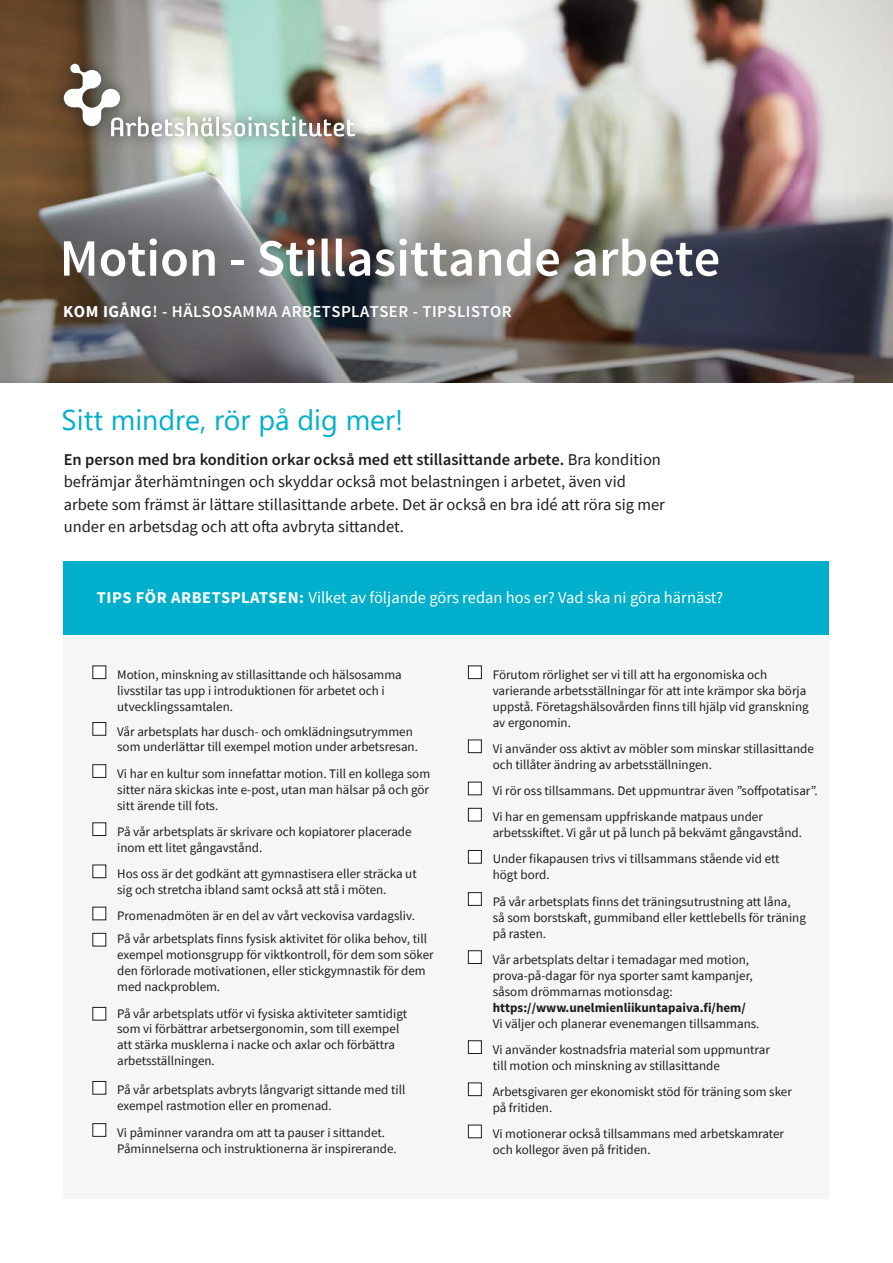
<style>
.page{position:relative;width:893px;height:1263px;background:#fff}
.page>*{position:absolute;margin:0;border:0;box-sizing:border-box;transform-origin:0 0}
.t1{font:600 52.5px "Source Sans Pro";color:#fff}
.t2{font:28.5px "Segoe UI";color:#00afcb}
.t3{font:600 16.65px "Source Sans Pro";letter-spacing:.03em;color:#fff}
.t4{font:16.5px/22.5px "Source Sans Pro";color:#1d1d1b}
.t5{font:16.5px "Source Sans Pro";color:#fff}
.t6{font:13.05px/15.9px "Source Sans Pro";color:#1d1d1b}
.t7{font:700 13.05px "Source Sans Pro";color:#1d1d1b}
.s1{font-weight:700}
.s2{font-weight:600}
</style>
<div class="page">
<img style="left:0;top:0;width:893px;height:159px">
<img style="left:0;top:159px;width:893px;height:224px">
<div style="left:64px;top:561px;width:765px;height:74px;background:#00afcb"></div>
<div style="left:64px;top:635px;width:765px;height:564px;background:#f6f6f6"></div>
<div style="left:93px;top:666px;width:13px;height:13px;background:#fff;border:1px solid #1d1d1b"></div>
<div style="left:93px;top:722px;width:13px;height:13px;background:#fff;border:1px solid #1d1d1b"></div>
<div style="left:93px;top:764px;width:13px;height:14px;background:#fff;border:1px solid #1d1d1b"></div>
<div style="left:93px;top:822px;width:13px;height:14px;background:#fff;border:1px solid #1d1d1b"></div>
<div style="left:93px;top:865px;width:13px;height:13px;background:#fff;border:1px solid #1d1d1b"></div>
<div style="left:93px;top:907px;width:13px;height:13px;background:#fff"></div>
<div style="left:93px;top:933px;width:13px;height:13px;background:#fff;border:1px solid #1d1d1b"></div>
<div style="left:93px;top:1007px;width:13px;height:13px;background:#fff;border:1px solid #1d1d1b"></div>
<div style="left:93px;top:1081px;width:13px;height:13px;background:#fff;border:1px solid #1d1d1b"></div>
<div style="left:93px;top:1123px;width:13px;height:13px;background:#fff;border:1px solid #1d1d1b"></div>
<div style="left:468px;top:666px;width:14px;height:13px;background:#fff;border:1px solid #1d1d1b"></div>
<div style="left:468px;top:740px;width:14px;height:13px;background:#fff;border:1px solid #1d1d1b"></div>
<div style="left:468px;top:782px;width:14px;height:13px;background:#fff;border:1px solid #1d1d1b"></div>
<div style="left:468px;top:808px;width:14px;height:13px;background:#fff;border:1px solid #1d1d1b"></div>
<div style="left:468px;top:850px;width:14px;height:13px;background:#fff;border:1px solid #1d1d1b"></div>
<div style="left:468px;top:892px;width:14px;height:14px;background:#fff;border:1px solid #1d1d1b"></div>
<div style="left:468px;top:950px;width:14px;height:14px;background:#fff;border:1px solid #1d1d1b"></div>
<div style="left:468px;top:1040px;width:14px;height:14px;background:#fff;border:1px solid #1d1d1b"></div>
<div style="left:468px;top:1082px;width:14px;height:14px;background:#fff;border:1px solid #1d1d1b"></div>
<div style="left:468px;top:1125px;width:14px;height:13px;background:#fff;border:1px solid #1d1d1b"></div>
<div style="left:49px;top:49px;width:320px;height:103px;background:#1d1d1b;opacity:.75"></div>
<img style="left:64px;top:64px;width:291px;height:73px">
<h1 class="t1" style="left:60px;top:225px;width:662px">Motion - Stillasittande arbete</h1>
<p class="t3" style="left:63px;top:301px;width:450px"><span class="s1">KOM IGÅNG</span>! - HÄLSOSAMMA ARBETSPLATSER - TIPSLISTOR</p>
<h2 class="t2" style="left:62px;top:393px;width:343px">Sitt mindre, rör på dig mer!</h2>
<p class="t4" style="left:64px;top:448px;width:603px"><span class="s2">En person med bra kondition orkar också med ett stillasittande arbete.</span> Bra kondition befrämjar återhämtningen och skyddar också mot belastningen i arbetet, även vid arbete som främst är lättare stillasittande arbete. Det är också en bra idé att röra sig mer under en arbetsdag och att ofta avbryta sittandet.</p>
<p class="t5" style="left:97px;top:587px;width:628px"><span class="s1">TIPS FÖR ARBETSPLATSEN:</span> Vilket av följande görs redan hos er? Vad ska ni göra härnäst?</p>
<p class="t6" style="left:117px;top:666px;width:286px">Motion, minskning av stillasittande och hälsosamma livsstilar tas upp i introduktionen för arbetet och i utvecklingssamtalen.</p>
<p class="t6" style="left:117px;top:723px;width:302px">Vår arbetsplats har dusch- och omklädningsutrymmen som underlättar till exempel motion under arbetsresan.</p>
<p class="t6" style="left:117px;top:765px;width:314px;text-align:justify">Vi har en kultur som innefattar motion. Till en kollega som sitter nära skickas inte e-post, utan man hälsar på och gör sitt ärende till fots.</p>
<p class="t6" style="left:117px;top:823px;width:296px">På vår arbetsplats är skrivare och kopiatorer placerade inom ett litet gångavstånd.</p>
<p class="t6" style="left:117px;top:866px;width:301px">Hos oss är det godkänt att gymnastisera eller sträcka ut sig och stretcha ibland samt också att stå i möten.</p>
<p class="t6" style="left:117px;top:904px;width:311px;line-height:23.2px">Promenadmöten är en del av vårt veckovisa vardagsliv.<br>På vår arbetsplats finns fysisk aktivitet för olika behov, till</p>
<p class="t6" style="left:117px;top:947px;width:318px">exempel motionsgrupp för viktkontroll, för dem som söker den förlorade motivationen, eller stickgymnastik för dem med nackproblem.</p>
<p class="t6" style="left:117px;top:1005px;width:292px">På vår arbetsplats utför vi fysiska aktiviteter samtidigt som vi förbättrar arbetsergonomin, som till exempel att stärka musklerna i nacke och axlar och förbättra arbetsställningen.</p>
<p class="t6" style="left:117px;top:1082px;width:290px">På vår arbetsplats avbryts långvarigt sittande med till exempel rastmotion eller en promenad.</p>
<p class="t6" style="left:117px;top:1124px;width:281px">Vi påminner varandra om att ta pauser i sittandet.<br>Påminnelserna och instruktionerna är inspirerande.</p>
<p class="t6" style="left:493px;top:666px;width:318px">Förutom rörlighet ser vi till att ha ergonomiska och varierande arbetsställningar för att inte krämpor ska börja uppstå. Företagshälsovården finns till hjälp vid granskning av ergonomin.</p>
<p class="t6" style="left:493px;top:740px;width:323px">Vi använder oss aktivt av möbler som minskar stillasittande och tillåter ändring av arbetsställningen.</p>
<p class="t6" style="left:493px;top:777px;width:326px;line-height:26.2px">Vi rör oss tillsammans. Det uppmuntrar även ”soffpotatisar”.<br>Vi har en gemensam uppfriskande matpaus under</p>
<p class="t6" style="left:493px;top:820px;width:311px;line-height:26.2px">arbetsskiftet. Vi går ut på lunch på bekvämt gångavstånd.<br>Under fikapausen trivs vi tillsammans stående vid ett</p>
<p class="t6" style="left:493px;top:862px;width:299px;line-height:26.2px">högt bord.<br>På vår arbetsplats finns det träningsutrustning att låna,</p>
<p class="t6" style="left:493px;top:909px;width:315px">så som borstskaft, gummiband eller kettlebells för träning på rasten.</p>
<p class="t6" style="left:493px;top:951px;width:261px">Vår arbetsplats deltar i temadagar med motion, prova-på-dagar för nya sporter samt kampanjer, såsom drömmarnas motionsdag:</p>
<p class="t7" style="left:493px;top:999px;width:255px">https://www.unelmienliikuntapaiva.fi/hem/</p>
<p class="t6" style="left:493px;top:1010px;width:279px;line-height:26.2px">Vi väljer och planerar evenemangen tillsammans.<br>Vi använder kostnadsfria material som uppmuntrar</p>
<p class="t6" style="left:493px;top:1052px;width:301px;line-height:26.2px">till motion och minskning av stillasittande<br>Arbetsgivaren ger ekonomiskt stöd för träning som sker</p>
<p class="t6" style="left:493px;top:1094px;width:293px;line-height:26.2px">på fritiden.<br>Vi motionerar också tillsammans med arbetskamrater</p>
<p class="t6" style="left:493px;top:1142px;width:159px">och kollegor även på fritiden.</p>
</div>
